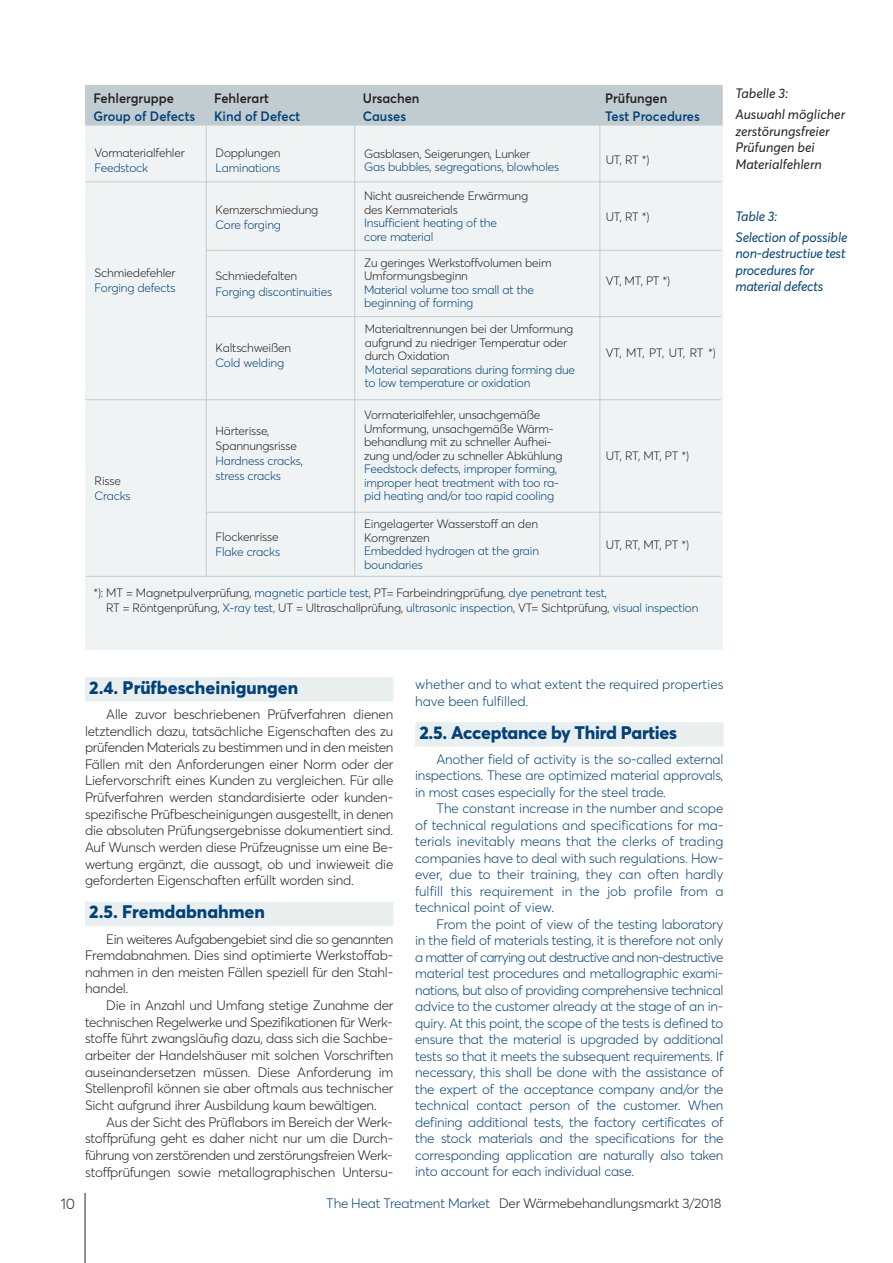
<style>
.page{position:relative;width:893px;height:1263px;background:#fff}
.page>*{position:absolute;margin:0;border:0;box-sizing:border-box;transform-origin:0 0}
.t1{font:800 18px "Averta PE";color:#004279}
.t2{font:300 15px "Averta PE";color:#231f20}
.t3{font:300 13.5px/16.5px "Averta PE";letter-spacing:-.015em;color:#004279;text-align:justify}
.t4{font:300 13.5px/16.6px "Averta PE";letter-spacing:-.015em;color:#231f20;text-align:justify}
.t5{font:italic 13.5px/16.5px "Averta PE";letter-spacing:-.015em;color:#004279}
.t6{font:italic 13.5px/16.5px "Averta PE";color:#231f20}
.t7{font:600 13.5px "Averta PE";color:#004279;scale:.95 1}
.t8{font:600 13.5px "Averta PE";color:#231f20;scale:.95 1}
.t9{font:300 12px/13.5px "Averta PE";letter-spacing:-.015em;color:#231f20}
.t10{font:300 12px/13.5px "Averta PE";letter-spacing:-.015em;color:#004279}
.s1{color:#004279}
</style>
<div class="page">
<div style="left:85px;top:85px;width:638px;height:564px;background:#f0f3f4"></div>
<div style="left:85px;top:85px;width:638px;height:41px;background:#c1ccd1"></div>
<hr style="left:85px;top:1193px;width:1px;height:70px;background:#231f20">
<div style="left:85px;top:677px;width:308px;height:21px;background:#e9eeef"></div>
<div style="left:85px;top:686px;width:308px;height:15px;background:#e9eeef"></div>
<div style="left:85px;top:902px;width:308px;height:21px;background:#e9eeef"></div>
<div style="left:85px;top:911px;width:308px;height:15px;background:#e9eeef"></div>
<div style="left:415px;top:722px;width:308px;height:21px;background:#e9eeef"></div>
<div style="left:415px;top:731px;width:308px;height:15px;background:#e9eeef"></div>
<hr style="left:86px;top:576px;width:635px;height:1px;background:#c1ccd1">
<hr style="left:206px;top:512px;width:515px;height:1px;background:#c1ccd1">
<hr style="left:206px;top:316px;width:515px;height:1px;background:#c1ccd1">
<hr style="left:206px;top:250px;width:515px;height:1px;background:#c1ccd1">
<hr style="left:85px;top:399px;width:636px;height:1px;background:#c1ccd1">
<hr style="left:86px;top:181px;width:635px;height:1px;background:#c1ccd1">
<hr style="left:599px;top:125px;width:1px;height:451px;background:#c1ccd1">
<hr style="left:354px;top:125px;width:1px;height:451px;background:#c1ccd1">
<hr style="left:206px;top:125px;width:1px;height:451px;background:#c1ccd1">
<p class="t8" style="left:94px;top:93px;width:86px">Fehlergruppe</p>
<p class="t8" style="left:214px;top:93px;width:59px">Fehlerart</p>
<p class="t8" style="left:363px;top:93px;width:61px">Ursachen</p>
<p class="t8" style="left:605px;top:93px;width:67px">Prüfungen</p>
<p class="t7" style="left:94px;top:111px;width:109px">Group of Defects</p>
<p class="t7" style="left:214px;top:111px;width:92px">Kind of Defect</p>
<p class="t7" style="left:363px;top:111px;width:47px">Causes</p>
<p class="t7" style="left:605px;top:111px;width:101px">Test Procedures</p>
<p class="t9" style="left:95px;top:147px;width:92px">Vormaterialfehler</p>
<p class="t10" style="left:95px;top:162px;width:55px">Feedstock</p>
<p class="t9" style="left:95px;top:267px;width:82px">Schmiedefehler</p>
<p class="t10" style="left:95px;top:282px;width:83px">Forging defects</p>
<p class="t9" style="left:95px;top:475px;width:28px">Risse</p>
<p class="t10" style="left:95px;top:490px;width:37px">Cracks</p>
<p class="t9" style="left:216px;top:147px;width:66px">Dopplungen</p>
<p class="t10" style="left:216px;top:162px;width:66px">Laminations</p>
<p class="t9" style="left:216px;top:204px;width:104px">Kernzerschmiedung</p>
<p class="t10" style="left:216px;top:219px;width:67px">Core forging</p>
<p class="t9" style="left:216px;top:270px;width:83px">Schmiedefalten</p>
<p class="t10" style="left:216px;top:286px;width:118px">Forging discontinuities</p>
<p class="t9" style="left:216px;top:342px;width:77px">Kaltschweißen</p>
<p class="t10" style="left:216px;top:357px;width:70px">Cold welding</p>
<p class="t9" style="left:216px;top:425px;width:83px;line-height:15px">Härterisse,<br>Spannungsrisse</p>
<p class="t10" style="left:216px;top:455px;width:89px;line-height:15px">Hardness cracks, stress cracks</p>
<p class="t9" style="left:216px;top:531px;width:65px">Flockenrisse</p>
<p class="t10" style="left:216px;top:546px;width:66px">Flake cracks</p>
<p class="t9" style="left:364px;top:148px;width:168px">Gasblasen, Seigerungen, Lunker</p>
<p class="t10" style="left:364px;top:161px;width:197px">Gas bubbles, segregations, blowholes</p>
<p class="t9" style="left:364px;top:190px;width:166px">Nicht ausreichende Erwärmung des Kernmaterials</p>
<p class="t10" style="left:364px;top:217px;width:134px">Insufficient heating of the core material</p>
<p class="t9" style="left:364px;top:257px;width:189px">Zu geringes Werkstoffvolumen beim<br>Umformungsbeginn</p>
<p class="t10" style="left:364px;top:284px;width:171px">Material volume too small at the beginning of forming</p>
<p class="t9" style="left:365px;top:323px;width:210px">Materialtrennungen bei der Umformung aufgrund zu niedriger Temperatur oder durch Oxidation</p>
<p class="t10" style="left:365px;top:364px;width:212px">Material separations during forming due to low temperature or oxidation</p>
<p class="t9" style="left:364px;top:409px;width:200px">Vormaterialfehler, unsachgemäße Umformung, unsachgemäße Wärm&shy;behandlung mit zu schneller Aufhei&shy;zung und/oder zu schneller Abkühlung</p>
<p class="t10" style="left:364px;top:463px;width:196px">Feedstock defects, improper forming, improper heat treatment with too ra&shy;pid heating and/or too rapid cooling</p>
<p class="t9" style="left:364px;top:518px;width:175px">Eingelagerter Wasserstoff an den<br>Korngrenzen</p>
<p class="t10" style="left:364px;top:545px;width:177px">Embedded hydrogen at the grain boundaries</p>
<p class="t9" style="left:606px;top:154px;width:45px">UT, RT *)</p>
<p class="t9" style="left:606px;top:211px;width:45px">UT, RT *)</p>
<p class="t9" style="left:606px;top:275px;width:66px">VT, MT, PT *)</p>
<p class="t9" style="left:606px;top:347px;width:112px">VT, MT, PT, UT, RT *)</p>
<p class="t9" style="left:606px;top:450px;width:85px">UT, RT, MT, PT *)</p>
<p class="t9" style="left:606px;top:539px;width:85px">UT, RT, MT, PT *)</p>
<p class="t9" style="left:106px;top:586px;width:594px;line-height:15px;text-indent:-13px">*): MT = Magnetpulverprüfung, <span class="s1">magnetic particle test,</span> PT= Farbeindringprüfung, <span class="s1">dye penetrant test,<br></span>RT = Röntgenprüfung, <span class="s1">X-ray test,</span> UT = Ultraschallprüfung, <span class="s1">ultrasonic inspection,</span> VT= Sichtprüfung, <span class="s1">visual inspection</span></p>
<p class="t6" style="left:735px;top:84px;width:111px;line-height:20.7px">Tabelle 3:<br>Auswahl möglicher</p>
<p class="t6" style="left:735px;top:124px;width:96px">zerstörungsfreier<br>Prüfungen bei<br>Materialfehlern</p>
<p class="t5" style="left:735px;top:207px;width:113px;line-height:20.7px">Table 3:<br>Selection of possible</p>
<p class="t5" style="left:735px;top:246px;width:112px">non-destructive test procedures for material defects</p>
<h1 class="t1" style="left:89px;top:680px;width:210px">2.4. Prüfbescheinigungen</h1>
<p class="t4" style="left:85px;top:707px;width:310px;text-indent:21px">Alle zuvor beschriebenen Prüfverfahren dienen letztendlich dazu, tatsächliche Eigenschaften des zu prüfenden Materials zu bestimmen und in den meisten Fällen mit den Anforderungen einer Norm oder der Liefervorschrift eines Kunden zu vergleichen. Für alle Prüfverfahren werden standardisierte oder kunden&shy;spezifische Prüfbescheinigungen ausgestellt, in denen die absoluten Prüfungsergebnisse dokumentiert sind.<br>Auf Wunsch werden diese Prüfzeugnisse um eine Be&shy;wertung ergänzt, die aussagt, ob und inwieweit die geforderten Eigenschaften erfüllt worden sind.</p>
<h1 class="t1" style="left:89px;top:905px;width:177px">2.5. Fremdabnahmen</h1>
<p class="t4" style="left:85px;top:931px;width:310px;text-indent:21px">Ein weiteres Aufgabengebiet sind die so genannten Fremdabnahmen. Dies sind optimierte Werkstoffab&shy;nahmen in den meisten Fällen speziell für den Stahl&shy;handel.</p>
<p class="t4" style="left:85px;top:998px;width:310px;text-indent:21px">Die in Anzahl und Umfang stetige Zunahme der technischen Regelwerke und Spezifikationen für Werk&shy;stoffe führt zwangsläufig dazu, dass sich die Sachbe&shy;arbeiter der Handelshäuser mit solchen Vorschriften auseinandersetzen müssen. Diese Anforderung im Stellenprofil können sie aber oftmals aus technischer Sicht aufgrund ihrer Ausbildung kaum bewältigen.</p>
<p class="t4" style="left:85px;top:1115px;width:310px;text-indent:21px">Aus der Sicht des Prüflabors im Bereich der Werk&shy;stoffprüfung geht es daher nicht nur um die Durch&shy;führung von zerstörenden und zerstörungsfreien Werk&shy;stoffprüfungen sowie metallographischen Untersu-</p>
<p class="t3" style="left:415px;top:677px;width:310px">whether and to what extent the required properties have been fulfilled.</p>
<h1 class="t1" style="left:419px;top:725px;width:259px">2.5. Acceptance by Third Parties</h1>
<p class="t3" style="left:415px;top:752px;width:310px;text-indent:21px">Another field of activity is the so-called external inspections. These are optimized material approvals, in most cases especially for the steel trade.</p>
<p class="t3" style="left:415px;top:801px;width:310px;text-indent:21px">The constant increase in the number and scope of technical regulations and specifications for ma&shy;terials inevitably means that the clerks of trading companies have to deal with such regulations. How&shy;ever, due to their training, they can often hardly fulfill this requirement in the job profile from a technical point of view.</p>
<p class="t3" style="left:415px;top:917px;width:310px;text-indent:21px">From the point of view of the testing laboratory in the field of materials testing, it is therefore not only a matter of carrying out destructive and non-destructive material test procedures and metallographic exami&shy;nations, but also of providing comprehensive technical advice to the customer already at the stage of an in&shy;quiry. At this point, the scope of the tests is defined to ensure that the material is upgraded by additional tests so that it meets the subsequent requirements. If necessary, this shall be done with the assistance of the expert of the acceptance company and/or the technical contact person of the customer. When defining additional tests, the factory certificates of the stock materials and the specifications for the corresponding application are naturally also taken into account for each individual case.</p>
<p class="t2" style="left:61px;top:1198px;width:16px">10</p>
<p class="t4" style="left:326px;top:1196px;width:397px"><span class="s1">The Heat Treatment Market</span> Der Wärmebehandlungsmarkt 3/2018</p>
</div>
